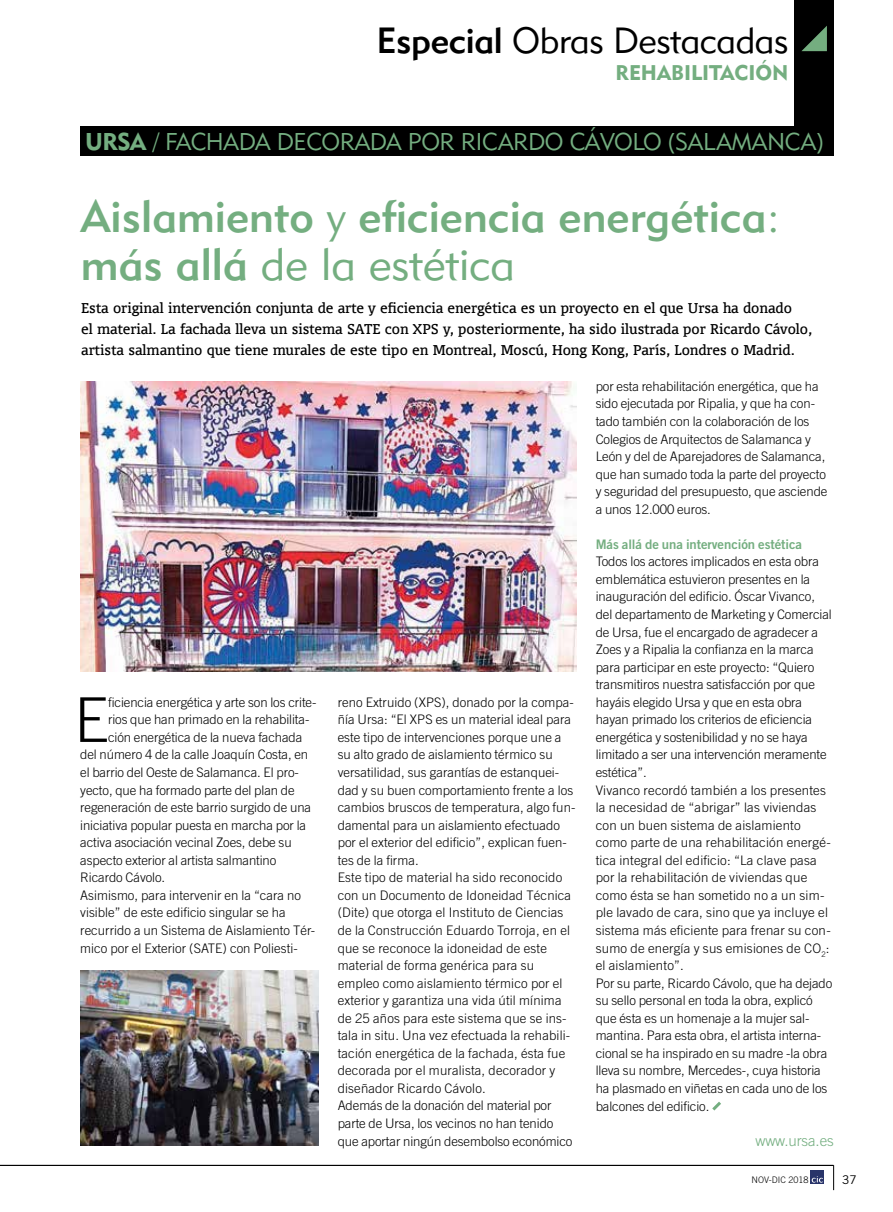
<style>
.page{position:relative;width:893px;height:1212px;background:#fff}
.page>*{position:absolute;margin:0;border:0;box-sizing:border-box;transform-origin:0 0}
.t1{font:300 61.8px "Trade Gothic";color:#000}
.t2{font:45px "Geometric 415 BT Medium A";color:#74ae80}
.t3{font:45px "Geometric 415 BT Lite A";color:#74ae80}
.t4{font:36px "Geometric 415 BT Lite A";letter-spacing:-.01em;color:#000}
.t5{font:24px "Geometric 415 BT Lite A";letter-spacing:-.015em;color:#74ae80}
.t6{font:21px "Geometric 415 BT Black A";color:#74ae80}
.t7{font:300 15px "Trade Gothic";letter-spacing:-.005em;color:#74ae80}
.t8{font:13.5px/21px "Union";color:#000}
.t9{font:300 13.2px/17.5px "Trade Gothic";letter-spacing:-.005em;color:#000}
.t10{font:300 13.2px/17.5px "Trade Gothic";letter-spacing:.015em;color:#000}
.t11{font:13.2px "Trade Gothic Bold Two";letter-spacing:-.005em;color:#74ae80}
.t12{font:12px "Trade Gothic";color:#000}
.t13{font:300 9px "Trade Gothic";color:#000}
.s1{font-family:"Geometric 415 BT Medium A"}
.s2{font-family:"Geometric 415 BT Black A"}
.s3{font-family:"Geometric 415 BT Lite A"}
</style>
<div class="page">
<svg style="left:833px;top:1165px;width:1px;height:25px"></svg>
<hr style="left:0;top:1165px;width:833px;height:1px;background:#000">
<div style="left:810px;top:1170px;width:14px;height:13px;background:#29346a"></div>
<svg style="left:812px;top:1176px;width:11px;height:6px"></svg>
<div style="left:795px;top:0;width:39px;height:128px;background:#000"></div>
<svg style="left:801px;top:26px;width:26px;height:25px"></svg>
<div style="left:81px;top:126px;width:753px;height:30px;background:#000"></div>
<svg style="left:712px;top:1101px;width:9px;height:10px"></svg>
<img style="left:80px;top:970px;width:239px;height:175px">
<img style="left:81px;top:381px;width:496px;height:291px">
<h3 class="t4" style="left:376px;top:18px;width:414px"><span class="s1">Especial</span> Obras Destacadas</h3>
<h3 class="t6" style="left:616px;top:60px;width:174px">REHABILITACIÓN</h3>
<h3 class="t5" style="left:85px;top:127px;width:740px"><span class="s2">URSA</span> / FACHADA DECORADA POR RICARDO CÁVOLO (SALAMANCA)</h3>
<h2 class="t2" style="left:81px;top:188px;width:701px">Aislamiento <span class="s3">y</span> eficiencia energética<span class="s3">:</span></h2>
<h2 class="t3" style="left:81px;top:236px;width:436px"><span class="s1">más allá</span> de la estética</h2>
<p class="t8" style="left:81px;top:297px;width:733px">Esta original intervención conjunta de arte y eficiencia energética es un proyecto en el que Ursa ha donado<br>el material. La fachada lleva un sistema SATE con XPS y, posteriormente, ha sido ilustrada por Ricardo Cávolo, artista salmantino que tiene murales de este tipo en Montreal, Moscú, Hong Kong, París, Londres o Madrid.</p>
<h1 class="t1" style="left:74px;top:683px;width:36px">E</h1>
<p class="t9" style="left:108px;top:693px;width:210px">ficiencia energética y arte son los crite-</p>
<p class="t9" style="left:108px;top:711px;width:203px">rios que han primado en la rehabilita-</p>
<p class="t9" style="left:108px;top:728px;width:196px">ción energética de la nueva fachada</p>
<p class="t9" style="left:80px;top:746px;width:230px">del número 4 de la calle Joaquín Costa, en</p>
<p class="t9" style="left:80px;top:763px;width:220px">el barrio del Oeste de Salamanca. El pro-</p>
<p class="t9" style="left:80px;top:781px;width:216px">yecto, que ha formado parte del plan de</p>
<p class="t9" style="left:80px;top:798px;width:232px">regeneración de este barrio surgido de una</p>
<p class="t9" style="left:80px;top:816px;width:227px">iniciativa popular puesta en marcha por la</p>
<p class="t9" style="left:80px;top:833px;width:213px">activa asociación vecinal Zoes, debe su</p>
<p class="t9" style="left:80px;top:851px;width:198px">aspecto exterior al artista salmantino</p>
<p class="t9" style="left:80px;top:869px;width:86px">Ricardo Cávolo.</p>
<p class="t9" style="left:80px;top:886px;width:222px">Asimismo, para intervenir en la “cara no</p>
<p class="t9" style="left:80px;top:904px;width:207px">visible” de este edificio singular se ha</p>
<p class="t9" style="left:80px;top:921px;width:237px">recurrido a un Sistema de Aislamiento Tér-</p>
<p class="t9" style="left:80px;top:939px;width:219px">mico por el Exterior (SATE) con Poliesti-</p>
<p class="t10" style="left:338px;top:693px;width:239px">reno Extruido (XPS), donado por la compa&shy;ñía Ursa: “El XPS es un material ideal para este tipo de intervenciones porque une a su alto grado de aislamiento térmico su versatilidad, sus garantías de estanquei&shy;dad y su buen comportamiento frente a los cambios bruscos de temperatura, algo fun&shy;damental para un aislamiento efectuado por el exterior del edificio”, explican fuen&shy;tes de la firma.<br>Este tipo de material ha sido reconocido con un Documento de Idoneidad Técnica (Dite) que otorga el Instituto de Ciencias de la Construcción Eduardo Torroja, en el que se reconoce la idoneidad de este material de forma genérica para su empleo como aislamiento térmico por el exterior y garantiza una vida útil mínima de 25 años para este sistema que se ins&shy;tala in situ. Una vez efectuada la rehabili&shy;tación energética de la fachada, ésta fue decorada por el muralista, decorador y diseñador Ricardo Cávolo.<br>Además de la donación del material por parte de Ursa, los vecinos no han tenido que aportar ningún desembolso económico</p>
<p class="t9" style="left:596px;top:377px;width:233px">por esta rehabilitación energética, que ha sido ejecutada por Ripalia, y que ha con&shy;tado también con la colaboración de los Colegios de Arquitectos de Salamanca y León y del de Aparejadores de Salamanca, que han sumado toda la parte del proyecto y seguridad del presupuesto, que asciende a unos 12.000 euros.</p>
<p class="t11" style="left:596px;top:536px;width:208px">Más allá de una intervención estética</p>
<p class="t9" style="left:596px;top:553px;width:238px">Todos los actores implicados en esta obra emblemática estuvieron presentes en la inauguración del edificio. Óscar Vivanco, del departamento de Marketing y Comercial de Ursa, fue el encargado de agradecer a Zoes y a Ripalia la confianza en la marca para participar en este proyecto: “Quiero transmitiros nuestra satisfacción por que hayáis elegido Ursa y que en esta obra hayan primado los criterios de eficiencia energética y sostenibilidad y no se haya limitado a ser una intervención meramente estética”.<br>Vivanco recordó también a los presentes la necesidad de “abrigar” las viviendas con un buen sistema de aislamiento como parte de una rehabilitación energé&shy;tica integral del edificio: “La clave pasa por la rehabilitación de viviendas que como ésta se han sometido no a un sim&shy;ple lavado de cara, sino que ya incluye el sistema más eficiente para frenar su con&shy;sumo de energía y sus emisiones de CO<sub>2</sub>: el aislamiento”.<br>Por su parte, Ricardo Cávolo, que ha dejado su sello personal en toda la obra, explicó que ésta es un homenaje a la mujer sal&shy;mantina. Para esta obra, el artista interna&shy;cional se ha inspirado en su madre -la obra lleva su nombre, Mercedes-, cuya historia ha plasmado en viñetas en cada uno de los balcones del edificio.</p>
<p class="t7" style="left:755px;top:1131px;width:80px">www.ursa.es</p>
<p class="t13" style="left:751px;top:1174px;width:58px">NOV-DIC 2018</p>
<p class="t12" style="left:842px;top:1173px;width:16px">37</p>
</div>
